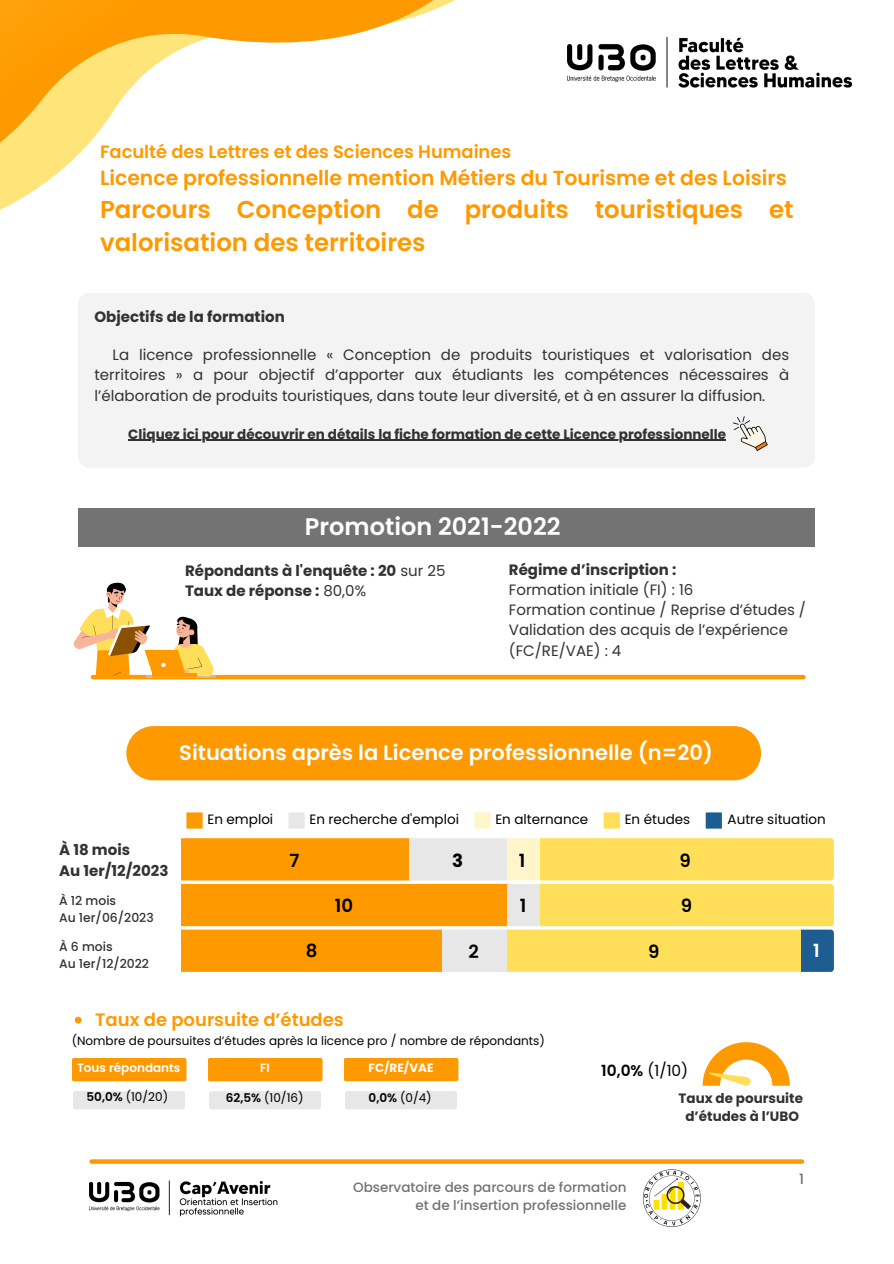
<style>
.page{position:relative;width:894px;height:1264px;background:#fff}
.page>*{position:absolute;margin:0;border:0;box-sizing:border-box;transform-origin:0 0}
.t1{font:600 24.45px/33.8px "Poppins";color:#f90}
.t2{font:600 24px "Poppins";color:#fff}
.t3{font:600 21px "Poppins";color:#fefefe}
.t4{font:600 20.4px "Poppins";color:#f90}
.t5{font:600 18.15px "Poppins";color:#000}
.t6{font:700 18.15px "Poppins";color:#000}
.t7{font:600 18.15px "Poppins";color:#fff}
.t8{font:600 18px "Poppins";color:#f90}
.t9{font:600 17.85px "Poppins";color:#f90}
.t10{font:15.3px "Poppins";color:#000}
.t11{font:15px/20.2px "Poppins";color:#323232}
.t12{font:700 15px/20.2px "Poppins";color:#323232}
.t13{font:500 14.25px "Poppins";color:#737373}
.t14{font:700 13.5px/18px "Poppins";color:#323232;text-align:center}
.t15{font:500 13.5px/18px "Poppins";color:#737373;text-align:right}
.t16{font:13.5px "Poppins";color:#000}
.t17{font:500 12.3px/17.1px "Poppins";color:#323232}
.t18{font:12px "Poppins";color:#000}
.t19{font:600 12px "Poppins";color:#fefefe}
.t20{font:700 12px "Poppins";color:#fefefe}
.s1{font-weight:400}
.s2{font-weight:700}
.s3{font-weight:600}
</style>
<div class="page">
<svg style="left:92px;top:1159px;width:709px;height:4px;fill:#f90"></svg>
<svg style="left:0;top:0;width:455px;height:210px"></svg>
<hr style="left:93px;top:675px;width:710px;height:4px;background:#f90">
<div style="left:78px;top:508px;width:736px;height:38px;background:#737373"></div>
<hr style="left:146px;top:675px;width:69px;height:2px;background:#000">
<svg style="left:73px;top:582px;width:141px;height:95px"></svg>
<svg style="left:186px;top:812px;width:16px;height:16px"></svg>
<svg style="left:288px;top:812px;width:16px;height:16px"></svg>
<svg style="left:474px;top:812px;width:16px;height:16px"></svg>
<svg style="left:603px;top:812px;width:16px;height:16px"></svg>
<svg style="left:705px;top:812px;width:16px;height:16px"></svg>
<svg style="left:181px;top:838px;width:652px;height:133px"></svg>
<div style="left:126px;top:726px;width:634px;height:54px;background:#f90"></div>
<svg style="left:702px;top:1042px;width:87px;height:43px"></svg>
<svg style="left:75px;top:1016px;width:6px;height:7px"></svg>
<div style="left:72px;top:1057px;width:114px;height:24px;background:#f90;border-radius:2px"></div>
<div style="left:73px;top:1091px;width:112px;height:18px;background:#e7e7e7;border-radius:2px"></div>
<div style="left:208px;top:1057px;width:114px;height:24px;background:#f90;border-radius:2px"></div>
<div style="left:209px;top:1091px;width:112px;height:18px;background:#e7e7e7;border-radius:2px"></div>
<div style="left:343px;top:1057px;width:115px;height:24px;background:#f90;border-radius:2px"></div>
<div style="left:345px;top:1091px;width:112px;height:18px;background:#e7e7e7;border-radius:2px"></div>
<img style="left:567px;top:37px;width:284px;height:51px">
<div style="left:78px;top:293px;width:736px;height:174px;background:#f3f3f3;border-radius:11px"></div>
<svg style="left:733px;top:416px;width:34px;height:35px"></svg>
<hr style="left:128px;top:440px;width:598px;height:1px;background:#323232">
<img style="left:89px;top:1180px;width:188px;height:36px">
<img style="left:642px;top:1169px;width:59px;height:58px">
<h1 class="t9" style="left:100px;top:139px;width:412px">Faculté des Lettres et des Sciences Humaines</h1>
<h1 class="t4" style="left:100px;top:163px;width:688px">Licence professionnelle mention Métiers du Tourisme et des Loisirs</h1>
<h1 class="t1" style="left:100px;top:192px;width:694px">Parcours Conception de produits touristiques et valorisation des territoires</h1>
<p class="t12" style="left:94px;top:306px;width:192px">Objectifs de la formation</p>
<p class="t11" style="left:94px;top:345px;width:696px;text-align:justify;text-indent:18px">La licence professionnelle « Conception de produits touristiques et valorisation des territoires » a pour objectif d’apporter aux étudiants les compétences nécessaires à l’élaboration de produits touristiques, dans toute leur diversité, et à en assurer la diffusion.</p>
<p class="t14" style="left:128px;top:425px;width:599px">Cliquez ici pour découvrir en détails la fiche formation de cette Licence professionnelle</p>
<p class="t2" style="left:293px;top:508px;width:243px">Promotion 2021-202</p>
<p class="t2" style="left:305px;top:509px;width:257px">Promotion 2021-2022</p>
<h4 class="t12" style="left:185px;top:561px;width:262px">Répondants à l'enquête : 20 <span class="s1">sur 25<br></span>Taux de réponse : <span class="s1">80,0%</span></h4>
<h5 class="t11" style="left:508px;top:559px;width:298px"><span class="s2">Régime d’inscription :<br></span>Formation initiale (FI) : 16<br>Formation continue / Reprise d’études /<br>Validation des acquis de l’expérience (FC/RE/VAE) : 4</h5>
<p class="t3" style="left:179px;top:737px;width:535px">Situations après la Licence professionnelle (n=20)</p>
<p class="t12" style="left:59px;top:839px;width:111px;line-height:20.7px">À 18 mois<br>Au 1er/12/2023</p>
<p class="t17" style="left:59px;top:892px;width:96px">À 12 mois<br>Au 1er/06/2023</p>
<p class="t17" style="left:59px;top:938px;width:91px">À 6 mois<br>Au 1er/12/2022</p>
<p class="t16" style="left:207px;top:810px;width:67px">En emploi</p>
<p class="t16" style="left:309px;top:810px;width:151px">En recherche d'emploi</p>
<p class="t16" style="left:495px;top:810px;width:94px">En alternance</p>
<p class="t16" style="left:624px;top:810px;width:67px">En études</p>
<p class="t16" style="left:727px;top:810px;width:100px">Autre situation</p>
<h6 class="t5" style="left:289px;top:848px;width:11px">7</h6>
<p class="t5" style="left:306px;top:937px;width:13px">8</p>
<p class="t5" style="left:335px;top:893px;width:20px">10</p>
<p class="t6" style="left:452px;top:847px;width:12px">3</p>
<p class="t5" style="left:468px;top:938px;width:12px">2</p>
<p class="t5" style="left:518px;top:848px;width:8px">1</p>
<p class="t5" style="left:519px;top:893px;width:8px">1</p>
<p class="t5" style="left:679px;top:848px;width:13px">9</p>
<p class="t5" style="left:680px;top:893px;width:13px">9</p>
<p class="t5" style="left:648px;top:938px;width:13px">9</p>
<p class="t7" style="left:812px;top:938px;width:8px">1</p>
<h1 class="t8" style="left:95px;top:1006px;width:250px">Taux de poursuite d’études</h1>
<h1 class="t18" style="left:72px;top:1032px;width:474px">(Nombre de poursuites d’études après la licence pro / nombre de répondants)</h1>
<h5 class="t19" style="left:77px;top:1059px;width:105px">Tous répondants</h5>
<h5 class="t19" style="left:237px;top:1060px;width:38px">FI/ALT</h5>
<p class="t19" style="left:260px;top:1059px;width:11px">FI</p>
<p class="t20" style="left:368px;top:1059px;width:66px">FC/RE/VAE</p>
<h2 class="t18" style="left:86px;top:1088px;width:83px"><span class="s3">50,0%</span> (10/20)</h2>
<h4 class="t18" style="left:226px;top:1089px;width:79px"><span class="s3">62,5%</span> (10/16)</h4>
<h6 class="t18" style="left:368px;top:1089px;width:65px"><span class="s3">0,0%</span> (0/4)</h6>
<p class="t10" style="left:601px;top:1060px;width:88px"><span class="s3">10,0%</span> (1/10)</p>
<h6 class="t14" style="left:678px;top:1089px;width:126px">Taux de poursuite d’études à l’UBO</h6>
<p class="t15" style="left:353px;top:1178px;width:275px">Observatoire des parcours de formation et de l’insertion professionnelle</p>
<p class="t13" style="left:799px;top:1169px;width:6px">1</p>
</div>
